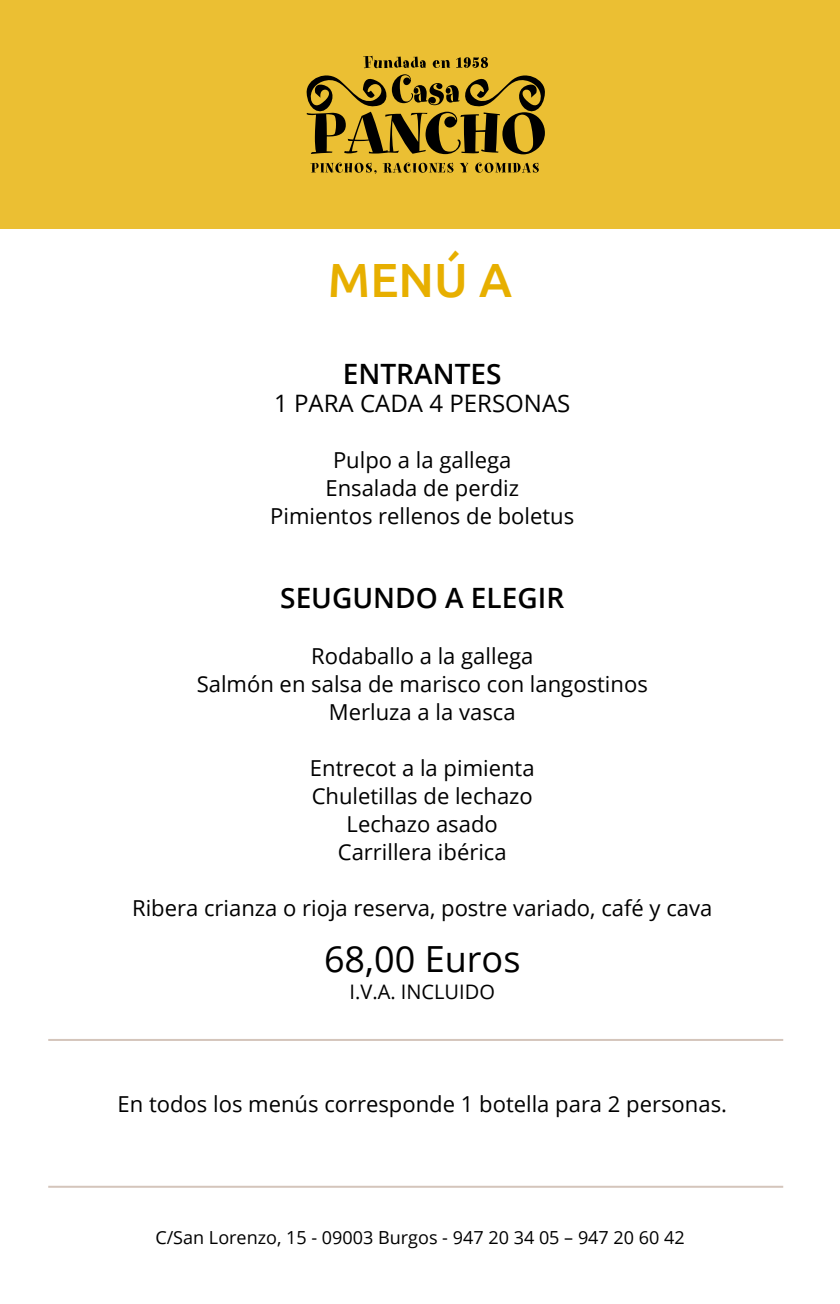
<style>
.page{position:relative;width:840px;height:1304px;background:#fff}
.page>*{position:absolute;margin:0;border:0;box-sizing:border-box;transform-origin:0 0}
.t1{font:500 48px "Ubuntu";color:#e7af00}
.t2{font:36px "Open Sans";color:#000}
.t3{font:600 28px "Open Sans";color:#000}
.t4{font:24px "Open Sans";color:#000}
.t5{font:22px/28px "Open Sans";color:#000;text-align:center}
.t6{font:20px "Open Sans";color:#000}
.t7{font:18px "Open Sans";color:#000}
</style>
<div class="page">
<div style="left:0;top:0;width:839px;height:228px;background:#ebbf33"></div>
<svg style="left:306px;top:56px;width:239px;height:98px"></svg>
<svg style="left:310px;top:163px;width:66px;height:11px"></svg>
<svg style="left:382px;top:163px;width:71px;height:10px"></svg>
<svg style="left:459px;top:163px;width:9px;height:9px"></svg>
<svg style="left:475px;top:163px;width:63px;height:10px"></svg>
<hr style="left:48px;top:1186px;width:734px;height:2px;background:#d4c5bb">
<hr style="left:48px;top:1039px;width:734px;height:2px;background:#d4c5bb">
<h1 class="t1" style="left:328px;top:250px;width:185px">MENÚ A</h1>
<p class="t3" style="left:342px;top:355px;width:160px">ENTRANTES</p>
<p class="t4" style="left:274px;top:387px;width:298px">1 PARA CADA 4 PERSONAS</p>
<p class="t5" style="left:270px;top:446px;width:305px">Pulpo a la gallega<br>Ensalada de perdiz<br>Pimientos rellenos de boletus</p>
<p class="t3" style="left:280px;top:579px;width:285px">SEUGUNDO A ELEGIR</p>
<p class="t5" style="left:196px;top:642px;width:452px">Rodaballo a la gallega<br>Salmón en salsa de marisco con langostinos<br>Merluza a la vasca</p>
<p class="t5" style="left:310px;top:754px;width:226px">Entrecot a la pimienta<br>Chuletillas de lechazo<br>Lechazo asado<br>Carrillera ibérica</p>
<p class="t5" style="left:132px;top:894px;width:581px">Ribera crianza o rioja reserva, postre variado, café y cava</p>
<h2 class="t2" style="left:324px;top:935px;width:198px">68,00 Euros</h2>
<p class="t6" style="left:349px;top:978px;width:147px">I.V.A. INCLUIDO</p>
<p class="t5" style="left:117px;top:1090px;width:610px">En todos los menús corresponde 1 botella para 2 personas.</p>
<p class="t7" style="left:155px;top:1225px;width:530px">C/San Lorenzo, 15 - 09003 Burgos - 947 20 34 05 – 947 20 60 42</p>
</div>
